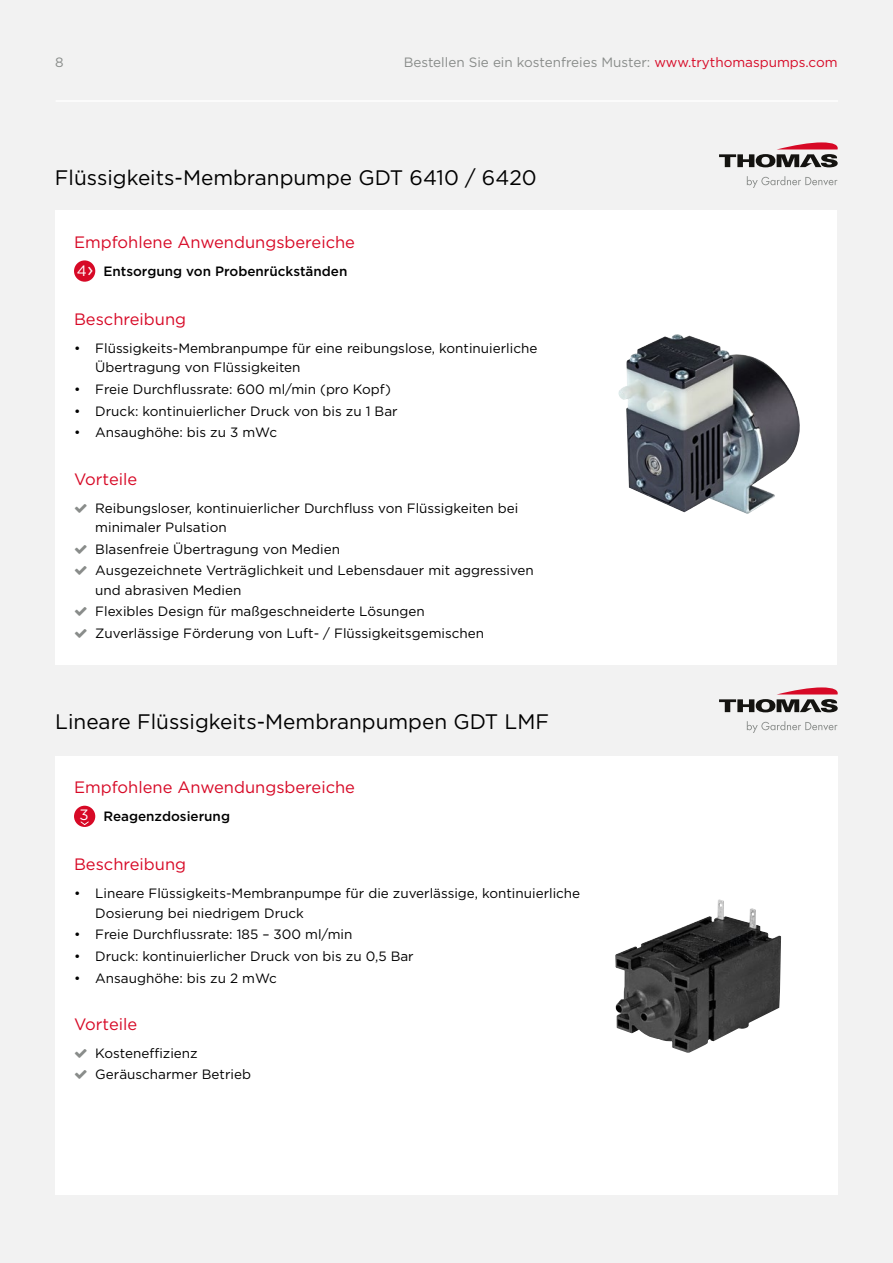
<style>
.page{position:relative;width:893px;height:1263px;background:#f2f2f2}
.page>*{position:absolute;margin:0;border:0;box-sizing:border-box;transform-origin:0 0}
.t1{font:21px "Gotham";color:#000}
.t2{font:16.5px "Gotham";color:#d70926}
.t3{font:15px "Gotham";color:#fff}
.t4{font:13.5px/21.6px "Gotham";color:#000}
.t5{font:13.5px "Gotham";color:#898c8a}
.t6{font:500 13.5px "Gotham";color:#000}
.s1{color:#d70926}
.s2{font-weight:400;font-size:15px;color:#fff}
.s3{font-weight:400;font-size:19.5px;color:#fff}
</style>
<div class="page">
<hr style="left:56px;top:100px;width:782px;height:2px;background:#fff">
<div style="left:55px;top:210px;width:782px;height:455px;background:#fff"></div>
<div style="left:74px;top:260px;width:21px;height:22px;background:#d70926;border-radius:50%"></div>
<div style="left:55px;top:757px;width:783px;height:438px;background:#fff"></div>
<div style="left:74px;top:806px;width:21px;height:21px;background:#d70926;border-radius:50%"></div>
<svg style="left:80px;top:821px;width:9px;height:4px"></svg>
<img style="left:615px;top:899px;width:166px;height:154px">
<svg style="left:719px;top:142px;width:119px;height:25px"></svg>
<svg style="left:747px;top:176px;width:90px;height:12px"></svg>
<svg style="left:719px;top:687px;width:119px;height:25px"></svg>
<svg style="left:747px;top:721px;width:90px;height:12px"></svg>
<img style="left:618px;top:334px;width:182px;height:180px">
<p class="t5" style="left:55px;top:54px;width:10px">8</p>
<p class="t5" style="left:404px;top:54px;width:435px">Bestellen Sie ein kostenfreies Muster: <span class="s1">www.trythomaspumps.com</span></p>
<h1 class="t1" style="left:55px;top:166px;width:483px">Flüssigkeits-Membranpumpe GDT 6410 / 6420</h1>
<p class="t2" style="left:74px;top:233px;width:283px">Empfohlene Anwendungsbereiche</p>
<p class="t6" style="left:77px;top:263px;width:272px"><span class="s2">4</span><span class="s3">›</span> Entsorgung von Probenrückständen</p>
<p class="t2" style="left:74px;top:310px;width:114px">Beschreibung</p>
<p class="t4" style="left:95px;top:338px;width:444px;line-height:19.5px;text-indent:-21px">• Flüssigkeits-Membranpumpe für eine reibungslose, kontinuierliche<br>Übertragung von Flüssigkeiten</p>
<p class="t4" style="left:74px;top:378px;width:319px">• Freie Durchflussrate: 600 ml/min (pro Kopf)</p>
<p class="t4" style="left:74px;top:400px;width:325px">• Druck: kontinuierlicher Druck von bis zu 1 Bar</p>
<p class="t4" style="left:74px;top:421px;width:204px">• Ansaughöhe: bis zu 3 mWc</p>
<p class="t2" style="left:74px;top:469px;width:65px">Vorteile</p>
<p class="t4" style="left:95px;top:498px;width:425px;line-height:19.5px">Reibungsloser, kontinuierlicher Durchfluss von Flüssigkeiten bei minimaler Pulsation</p>
<p class="t4" style="left:95px;top:538px;width:440px">Blasenfreie Übertragung von Medien<br>Ausgezeichnete Verträglichkeit und Lebensdauer mit aggressiven</p>
<p class="t4" style="left:95px;top:579px;width:390px">und abrasiven Medien<br>Flexibles Design für maßgeschneiderte Lösungen<br>Zuverlässige Förderung von Luft- / Flüssigkeitsgemischen</p>
<h1 class="t1" style="left:55px;top:710px;width:495px">Lineare Flüssigkeits-Membranpumpen GDT LMF</h1>
<p class="t2" style="left:74px;top:778px;width:283px">Empfohlene Anwendungsbereiche</p>
<p class="t3" style="left:80px;top:806px;width:11px">3</p>
<p class="t6" style="left:103px;top:808px;width:128px">Reagenzdosierung</p>
<p class="t2" style="left:74px;top:855px;width:114px">Beschreibung</p>
<p class="t4" style="left:95px;top:883px;width:486px;line-height:19.5px;text-indent:-21px">• Lineare Flüssigkeits-Membranpumpe für die zuverlässige, kontinuierliche<br>Dosierung bei niedrigem Druck</p>
<p class="t4" style="left:74px;top:923px;width:280px">• Freie Durchflussrate: 185 – 300 ml/min</p>
<p class="t4" style="left:74px;top:945px;width:341px">• Druck: kontinuierlicher Druck von bis zu 0,5 Bar</p>
<p class="t4" style="left:74px;top:967px;width:204px">• Ansaughöhe: bis zu 2 mWc</p>
<p class="t2" style="left:74px;top:1015px;width:65px">Vorteile</p>
<p class="t4" style="left:95px;top:1042px;width:157px">Kosteneffizienz<br>Geräuscharmer Betrieb</p>
</div>
